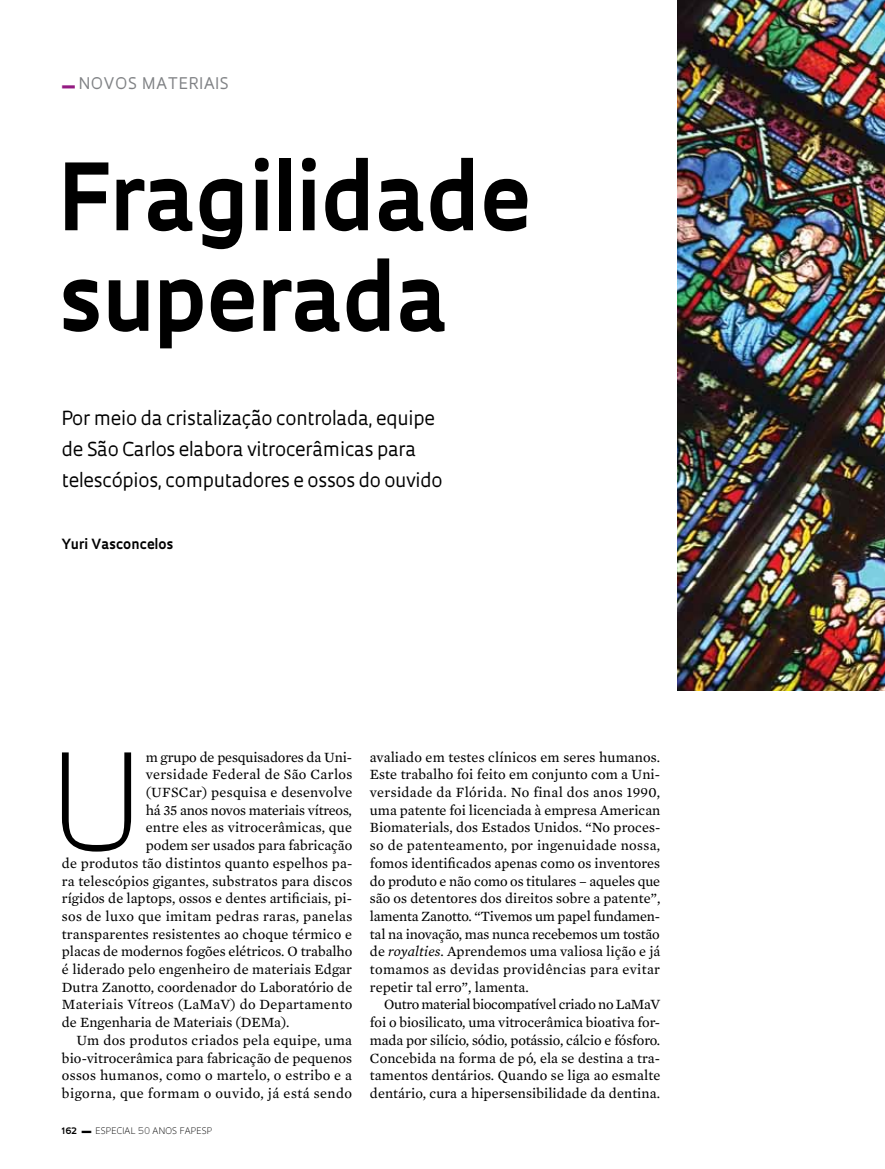
<style>
.page{position:relative;width:885px;height:1169px;background:#fff}
.page>*{position:absolute;margin:0;border:0;box-sizing:border-box;transform-origin:0 0}
.t1{font:300 129.75px "Fapesp";color:#000}
.t2{font:700 90px/100.5px "Fapesp";color:#000}
.t3{font:18.75px/30.9px "Fapesp";letter-spacing:-.01em;color:#000}
.t4{font:15.6px "Fapesp";letter-spacing:.05em;color:#808285}
.t5{font:14.4px "Mercury Text G2";letter-spacing:.005em;color:#000}
.t6{font:14.4px "Mercury Text G2";letter-spacing:.025em;color:#000}
.t7{font:14.4px "Mercury Text G2";letter-spacing:-.015em;color:#000}
.t8{font:14.4px "Mercury Text G2";letter-spacing:-.025em;color:#000}
.t9{font:14.4px "Mercury Text G2";letter-spacing:.03em;color:#000}
.t10{font:700 13.65px "Fapesp";letter-spacing:.015em;color:#000}
.t11{font:300 8.7px "Fapesp";letter-spacing:.025em;color:#000}
.s1{font-weight:700;font-size:24px;color:#941b82}
.s2{font-weight:700}
.s3{font-weight:700;font-size:18px}
.s4{font-style:italic}
</style>
<div class="page">
<img style="left:678px;top:0;width:207px;height:690px">
<p class="t4" style="left:62px;top:72px;width:168px"><span class="s1">_</span>NOVOS MATERIAIS</p>
<p class="t2" style="left:60px;top:142px;width:473px">Fragilidade superada</p>
<p class="t3" style="left:62px;top:401px;width:382px">Por meio da cristalização controlada, equipe de São Carlos elabora vitrocerâmicas para telescópios, computadores e ossos do ouvido</p>
<p class="t10" style="left:62px;top:534px;width:113px">Yuri Vasconcelos</p>
<p class="t1" style="left:50px;top:713px;width:94px">U</p>
<p class="t5" style="left:146px;top:746px;width:208px">m grupo de pesquisadores da Uni-</p>
<p class="t6" style="left:146px;top:764px;width:208px">versidade Federal de São Carlos</p>
<p class="t5" style="left:146px;top:781px;width:208px">(UFSCar) pesquisa e desenvolve</p>
<p class="t7" style="left:146px;top:799px;width:208px">há 35 anos novos materiais vítreos,</p>
<p class="t5" style="left:146px;top:817px;width:208px">entre eles as vitrocerâmicas, que</p>
<p class="t5" style="left:146px;top:835px;width:208px">podem ser usados para fabricação</p>
<p class="t5" style="left:62px;top:852px;width:292px">de produtos tão distintos quanto espelhos pa-</p>
<p class="t5" style="left:62px;top:870px;width:292px">ra telescópios gigantes, substratos para discos</p>
<p class="t5" style="left:62px;top:888px;width:292px">rígidos de laptops, ossos e dentes artificiais, pi-</p>
<p class="t6" style="left:62px;top:905px;width:292px">sos de luxo que imitam pedras raras, panelas</p>
<p class="t5" style="left:62px;top:923px;width:292px">transparentes resistentes ao choque térmico e</p>
<p class="t5" style="left:62px;top:941px;width:292px">placas de modernos fogões elétricos. O trabalho</p>
<p class="t5" style="left:62px;top:958px;width:292px">é liderado pelo engenheiro de materiais Edgar</p>
<p class="t5" style="left:62px;top:976px;width:292px">Dutra Zanotto, coordenador do Laboratório de</p>
<p class="t5" style="left:62px;top:994px;width:292px">Materiais Vítreos (LaMaV) do Departamento</p>
<p class="t5" style="left:62px;top:1012px;width:229px">de Engenharia de Materiais (DEMa).</p>
<p class="t5" style="left:76px;top:1029px;width:277px">Um dos produtos criados pela equipe, uma</p>
<p class="t5" style="left:62px;top:1047px;width:292px">bio-vitrocerâmica para fabricação de pequenos</p>
<p class="t5" style="left:62px;top:1065px;width:292px">ossos humanos, como o martelo, o estribo e a</p>
<p class="t9" style="left:62px;top:1082px;width:292px">bigorna, que formam o ouvido, já está sendo</p>
<p class="t11" style="left:62px;top:1124px;width:152px"><span class="s2">162</span> <span class="s3">_</span> ESPECIAL 50 ANOS FAPESP</p>
<p class="t5" style="left:370px;top:746px;width:292px">avaliado em testes clínicos em seres humanos.</p>
<p class="t5" style="left:370px;top:764px;width:292px">Este trabalho foi feito em conjunto com a Uni-</p>
<p class="t6" style="left:370px;top:781px;width:292px">versidade da Flórida. No final dos anos 1990,</p>
<p class="t5" style="left:370px;top:799px;width:292px">uma patente foi licenciada à empresa American</p>
<p class="t5" style="left:370px;top:817px;width:292px">Biomaterials, dos Estados Unidos. “No proces-</p>
<p class="t5" style="left:370px;top:835px;width:292px">so de patenteamento, por ingenuidade nossa,</p>
<p class="t5" style="left:370px;top:852px;width:292px">fomos identificados apenas como os inventores</p>
<p class="t5" style="left:370px;top:870px;width:292px">do produto e não como os titulares – aqueles que</p>
<p class="t5" style="left:370px;top:888px;width:292px">são os detentores dos direitos sobre a patente”,</p>
<p class="t7" style="left:370px;top:905px;width:292px">lamenta Zanotto. “Tivemos um papel fundamen-</p>
<p class="t5" style="left:370px;top:923px;width:291px">tal na inovação, mas nunca recebemos um tostão</p>
<p class="t5" style="left:370px;top:941px;width:292px">de <span class="s4">royalties</span>. Aprendemos uma valiosa lição e já</p>
<p class="t6" style="left:370px;top:958px;width:292px">tomamos as devidas providências para evitar</p>
<p class="t5" style="left:370px;top:976px;width:160px">repetir tal erro”, lamenta.</p>
<p class="t8" style="left:384px;top:994px;width:278px">Outro material biocompatível criado no LaMaV</p>
<p class="t5" style="left:370px;top:1012px;width:292px">foi o biosilicato, uma vitrocerâmica bioativa for-</p>
<p class="t5" style="left:370px;top:1029px;width:292px">mada por silício, sódio, potássio, cálcio e fósforo.</p>
<p class="t5" style="left:370px;top:1047px;width:292px">Concebida na forma de pó, ela se destina a tra-</p>
<p class="t5" style="left:370px;top:1065px;width:292px">tamentos dentários. Quando se liga ao esmalte</p>
<p class="t5" style="left:370px;top:1082px;width:292px">dentário, cura a hipersensibilidade da dentina.</p>
</div>
